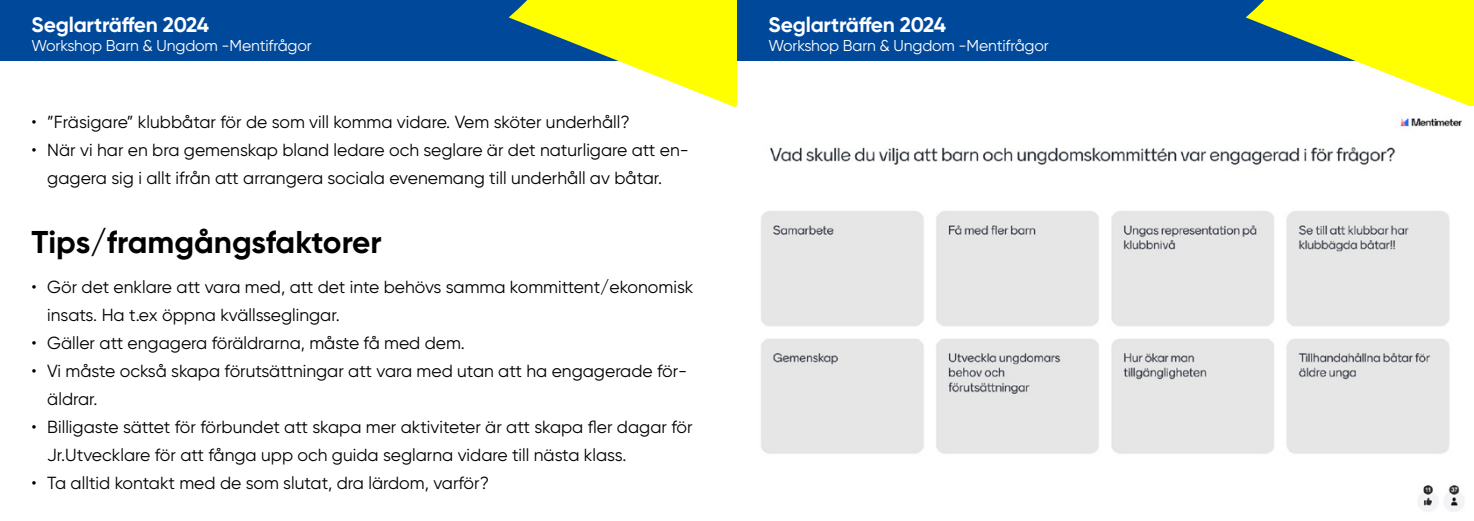
<style>
.page{position:relative;width:1474px;height:521px;background:#fff}
.page>*{position:absolute;margin:0;border:0;box-sizing:border-box;transform-origin:0 0}
.t1{font:700 31.5px "Gilroy";color:#000}
.t2{font:700 21px "Gilroy";letter-spacing:-.01em;color:#fff}
.t3{font:17.5px/28px "Gilroy";color:#000}
.t4{font:15.75px "Gilroy";letter-spacing:-.01em;color:#fff}
</style>
<div class="page">
<div style="left:0;top:0;width:737px;height:61px;background:#00489a"></div>
<div style="left:737px;top:0;width:736px;height:61px;background:#00489a"></div>
<svg style="left:508px;top:0;width:229px;height:108px"></svg>
<svg style="left:1245px;top:0;width:228px;height:106px"></svg>
<img style="left:761px;top:118px;width:703px;height:394px">
<p class="t2" style="left:32px;top:12px;width:179px">Seglarträffen 2024</p>
<p class="t4" style="left:32px;top:36px;width:282px">Workshop Barn &amp; Ungdom -Mentifrågor</p>
<p class="t3" style="left:32px;top:108px;width:599px">• ”Fräsigare” klubbåtar för de som vill komma vidare. Vem sköter underhåll?</p>
<p class="t3" style="left:47px;top:136px;width:643px;text-indent:-16px">• När vi har en bra gemenskap bland ledare och seglare är det naturligare att en&shy;gagera sig i allt ifrån att arrangera sociala evenemang till underhåll av båtar.</p>
<h1 class="t1" style="left:32px;top:222px;width:352px">Tips/framgångsfaktorer</h1>
<p class="t3" style="left:47px;top:273px;width:647px;text-indent:-16px">• Gör det enklare att vara med, att det inte behövs samma kommittent/ekonomisk insats. Ha t.ex öppna kvällsseglingar.</p>
<p class="t3" style="left:32px;top:329px;width:435px">• Gäller att engagera föräldrarna, måste få med dem.</p>
<p class="t3" style="left:47px;top:357px;width:641px;text-indent:-16px">• Vi måste också skapa förutsättningar att vara med utan att ha engagerade för&shy;äldrar.</p>
<p class="t3" style="left:47px;top:413px;width:646px;text-indent:-16px">• Billigaste sättet för förbundet att skapa mer aktiviteter är att skapa fler dagar för<br>Jr.Utvecklare för att fånga upp och guida seglarna vidare till nästa klass.</p>
<p class="t3" style="left:32px;top:469px;width:459px">• Ta alltid kontakt med de som slutat, dra lärdom, varför?</p>
<p class="t2" style="left:768px;top:12px;width:179px">Seglarträffen 2024</p>
<p class="t4" style="left:768px;top:36px;width:282px">Workshop Barn &amp; Ungdom -Mentifrågor</p>
</div>
